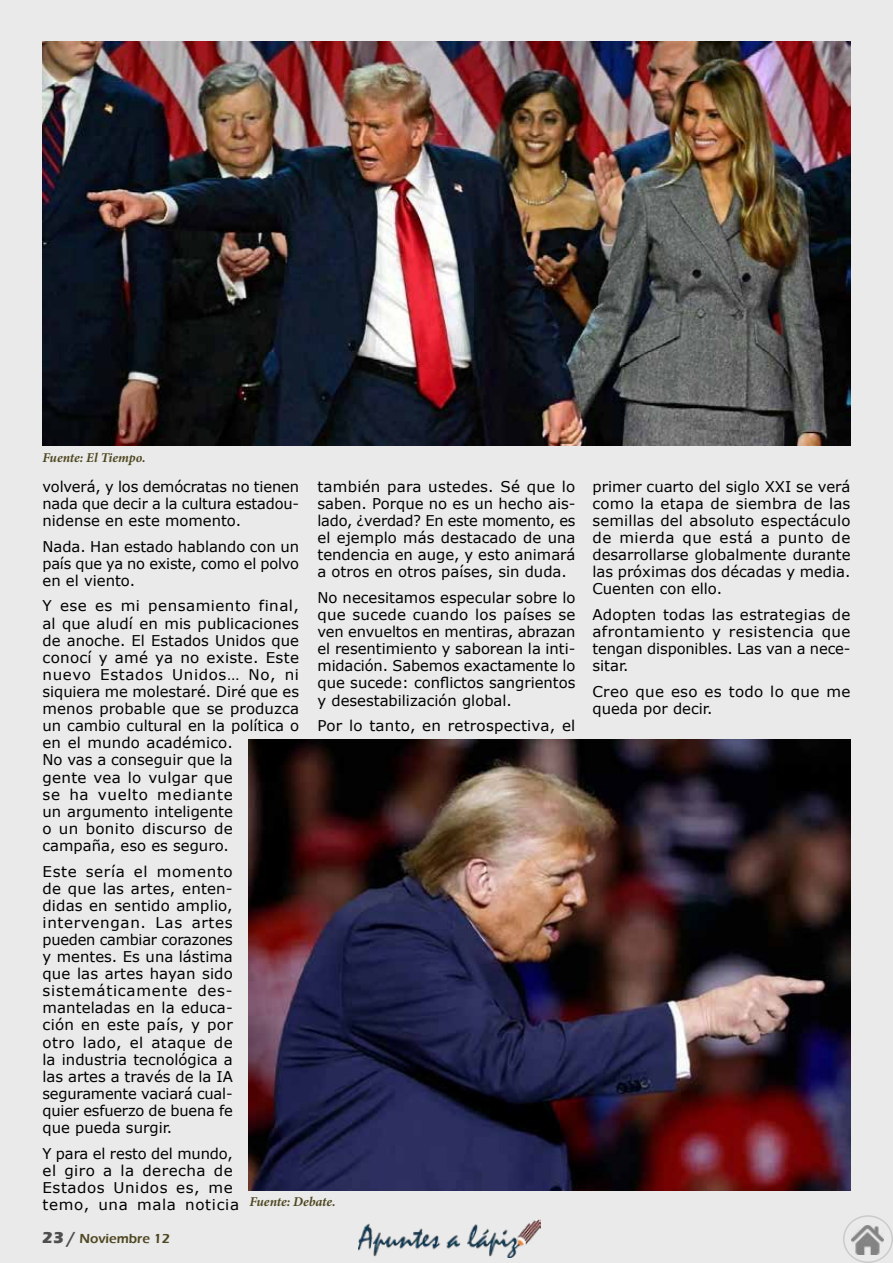
<style>
.page{position:relative;width:893px;height:1263px;background:#eaeaea}
.page>*{position:absolute;margin:0;border:0;box-sizing:border-box;transform-origin:0 0}
.t1{font:14.85px/17.1px "Verdana";color:#000;text-align:justify}
.t2{font:14.85px/17.1px "Verdana";letter-spacing:.035em;color:#000}
.t3{font:14.85px/17.1px "Verdana";letter-spacing:.02em;color:#000}
.t4{font:italic 700 13.5px "Minion Pro";letter-spacing:-.005em;color:#4f4822}
.t5{font:600 13.5px "Eras ITC";color:#4f4822}
.s1{font-weight:700;font-size:16.5px;color:#4f4f4f}
</style>
<div class="page">
<img style="left:358px;top:1219px;width:182px;height:38px">
<img style="left:852px;top:1225px;width:32px;height:30px">
<div style="left:843px;top:1215px;width:50px;height:48px;border:2px solid #acacac;border-radius:50%"></div>
<img style="left:43px;top:42px;width:807px;height:404px">
<img style="left:249px;top:739px;width:601px;height:452px">
<p class="t4" style="left:42px;top:448px;width:105px">Fuente: El Tiempo.</p>
<p class="t1" style="left:43px;top:478px;width:258px">volverá, y los demócratas no tienen nada que decir a la cultura estadou&shy;nidense en este momento.</p>
<p class="t1" style="left:43px;top:538px;width:258px">Nada. Han estado hablando con un país que ya no existe, como el polvo en el viento.</p>
<p class="t1" style="left:43px;top:597px;width:258px;text-align:left">Y ese es mi pensamiento final, al que aludí en mis publicaciones de anoche. El Estados Unidos que conocí y amé ya no existe. Este nuevo Estados Unidos… No, ni siquiera me molestaré. Diré que es menos probable que se produzca un cambio cultural en la política o en el mundo académico.<br>No vas a conseguir que la<br>gente vea lo vulgar que<br>se ha vuelto mediante<br>un argumento inteligente<br>o un bonito discurso de campaña, eso es seguro.</p>
<p class="t1" style="left:43px;top:862px;width:192px">Este sería el momento de que las artes, enten&shy;didas en sentido amplio, intervengan. Las artes pueden cambiar corazones y mentes. Es una lástima que las artes hayan sido sistemáticamente des&shy;manteladas en la educa&shy;ción en este país, y por otro lado, el ataque de la industria tecnológica a las artes a través de la IA seguramente vaciará cual&shy;quier esfuerzo de buena fe que pueda surgir.</p>
<p class="t2" style="left:43px;top:1144px;width:198px">Y para el resto del mundo, el giro a la derecha de<br>Estados Unidos es, me temo, una mala noticia</p>
<p class="t1" style="left:317px;top:478px;width:260px">también para ustedes. Sé que lo saben. Porque no es un hecho ais&shy;lado, ¿verdad? En este momento, es el ejemplo más destacado de una tendencia en auge, y esto animará a otros en otros países, sin duda.</p>
<p class="t1" style="left:317px;top:589px;width:260px">No necesitamos especular sobre lo que sucede cuando los países se ven envueltos en mentiras, abrazan el resentimiento y saborean la inti&shy;midación. Sabemos exactamente lo que sucede: conflictos sangrientos y desestabilización global.</p>
<p class="t1" style="left:317px;top:717px;width:259px">Por lo tanto, en retrospectiva, el</p>
<p class="t4" style="left:249px;top:1192px;width:88px">Fuente: Debate.</p>
<p class="t5" style="left:42px;top:1230px;width:129px"><span class="s1">23 /</span> Noviembre 12</p>
<p class="t1" style="left:592px;top:478px;width:260px">primer cuarto del siglo XXI se verá como la etapa de siembra de las semillas del absoluto espectáculo de mierda que está a punto de desarrollarse globalmente durante las próximas dos décadas y media.<br>Cuenten con ello.</p>
<p class="t1" style="left:592px;top:606px;width:260px">Adopten todas las estrategias de afrontamiento y resistencia que tengan disponibles. Las van a nece&shy;sitar.</p>
<p class="t3" style="left:592px;top:683px;width:259px">Creo que eso es todo lo que me queda por decir.</p>
</div>
